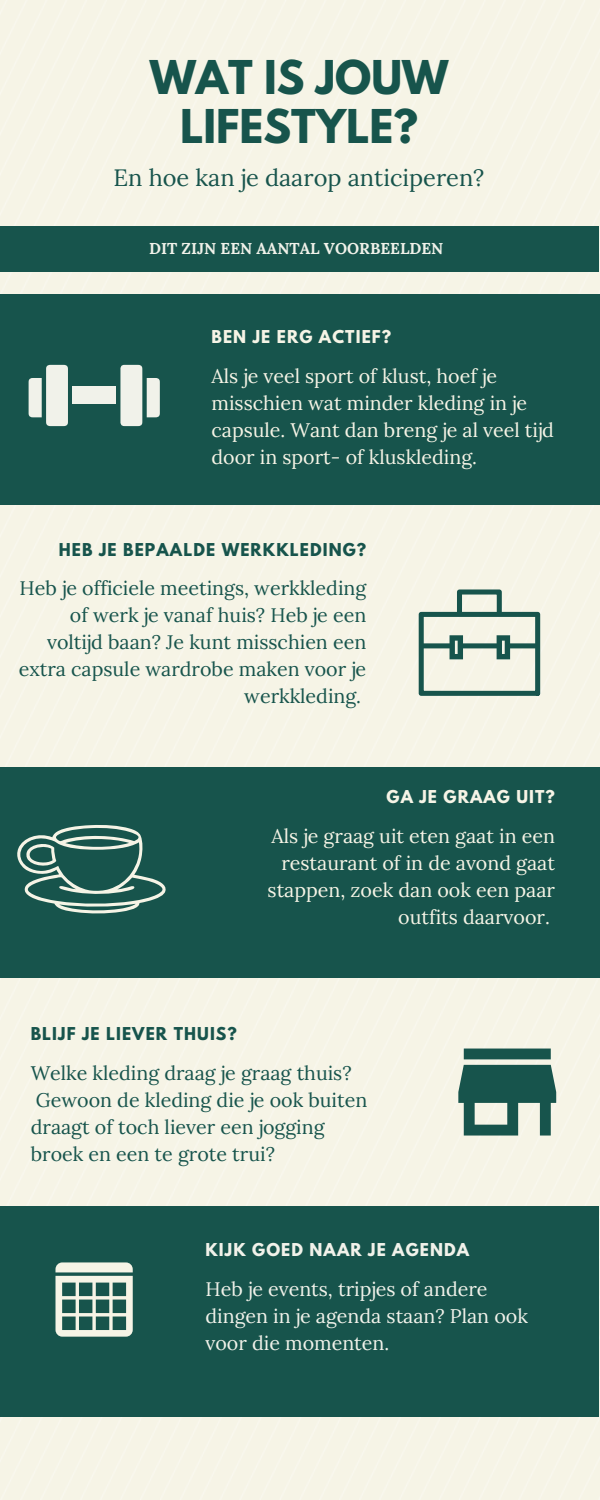
<style>
.page{position:relative;width:600px;height:1500px;background:#f6f4e6}
.page>*{position:absolute;margin:0;border:0;box-sizing:border-box;transform-origin:0 0}
.t1{font:700 41.3px/49.5px "League Spartan";color:#17544c;text-align:center}
.t2{font:23.6px "Lora";color:#17544c}
.t3{font:19.7px/27px "Lora";color:#17544c;text-align:right}
.t4{font:19.7px/27px "Lora";color:#f6f4e6;text-align:right}
.t5{font:19.7px/27px "Lora";color:#f1f2ea}
.t6{font:700 15.7px "League Spartan";letter-spacing:.07em;color:#17544c}
.t7{font:700 15.7px "League Spartan";letter-spacing:.07em;color:#f6f4e6}
.t8{font:700 15.7px "Lora";color:#f1f2ea}
.t9{font:700 15.7px "League Spartan";letter-spacing:.07em;color:#f1f2ea}
</style>
<div class="page">
<div style="left:0;top:295px;width:600px;height:210px;background:#17544c"></div>
<div style="left:0;top:226px;width:599px;height:46px;background:#17544c"></div>
<div style="left:0;top:767px;width:600px;height:210px;background:#17544c"></div>
<div style="left:0;top:1207px;width:599px;height:210px;background:#17544c"></div>
<svg style="left:17px;top:825px;width:149px;height:88px"></svg>
<svg style="left:29px;top:378px;width:13px;height:39px"></svg>
<div style="left:72px;top:387px;width:44px;height:17px;background:#f1f2ea"></div>
<svg style="left:147px;top:378px;width:13px;height:39px"></svg>
<div style="left:46px;top:365px;width:22px;height:61px;background:#f1f2ea;border-radius:4px"></div>
<div style="left:120px;top:365px;width:22px;height:61px;background:#f1f2ea;border-radius:4px"></div>
<svg style="left:419px;top:589px;width:121px;height:107px;background:#c1cec1"></svg>
<div style="left:460px;top:643px;width:41px;height:5px;background:#17544c"></div>
<div style="left:507px;top:643px;width:32px;height:5px;background:#17544c"></div>
<svg style="left:55px;top:1262px;width:78px;height:75px"></svg>
<svg style="left:458px;top:1049px;width:98px;height:87px;background:#5b847b"></svg>
<h1 class="t1" style="left:150px;top:58px;width:300px">WAT IS JOUW<br>LIFESTYLE?</h1>
<p class="t2" style="left:114px;top:162px;width:372px">En hoe kan je daarop anticiperen?</p>
<p class="t8" style="left:149px;top:238px;width:296px">DIT ZIJN EEN AANTAL VOORBEELDEN</p>
<p class="t7" style="left:212px;top:329px;width:181px">BEN JE ERG ACTIEF?</p>
<p class="t4" style="left:212px;top:363px;width:344px;text-align:left">Als je veel sport of klust, hoef je misschien wat minder kleding in je capsule. Want dan breng je al veel tijd door in sport- of kluskleding.</p>
<p class="t6" style="left:59px;top:541px;width:309px">HEB JE BEPAALDE WERKKLEDING?</p>
<p class="t3" style="left:19px;top:575px;width:349px">Heb je officiele meetings, werkkleding of werk je vanaf huis? Heb je een voltijd baan? Je kunt misschien een extra capsule wardrobe maken voor je werkkleding.</p>
<p class="t7" style="left:387px;top:788px;width:170px">GA JE GRAAG UIT?</p>
<p class="t4" style="left:268px;top:822px;width:289px">Als je graag uit eten gaat in een restaurant of in de avond gaat stappen, zoek dan ook een paar outfits daarvoor.</p>
<p class="t6" style="left:31px;top:1026px;width:208px">BLIJF JE LIEVER THUIS?</p>
<p class="t3" style="left:31px;top:1059px;width:338px;text-align:left">Welke kleding draag je graag thuis?<br>Gewoon de kleding die je ook buiten draagt of toch liever een jogging broek en een te grote trui?</p>
<p class="t9" style="left:206px;top:1242px;width:265px">KIJK GOED NAAR JE AGENDA</p>
<p class="t5" style="left:206px;top:1275px;width:324px">Heb je events, tripjes of andere dingen in je agenda staan? Plan ook voor die momenten.</p>
</div>
